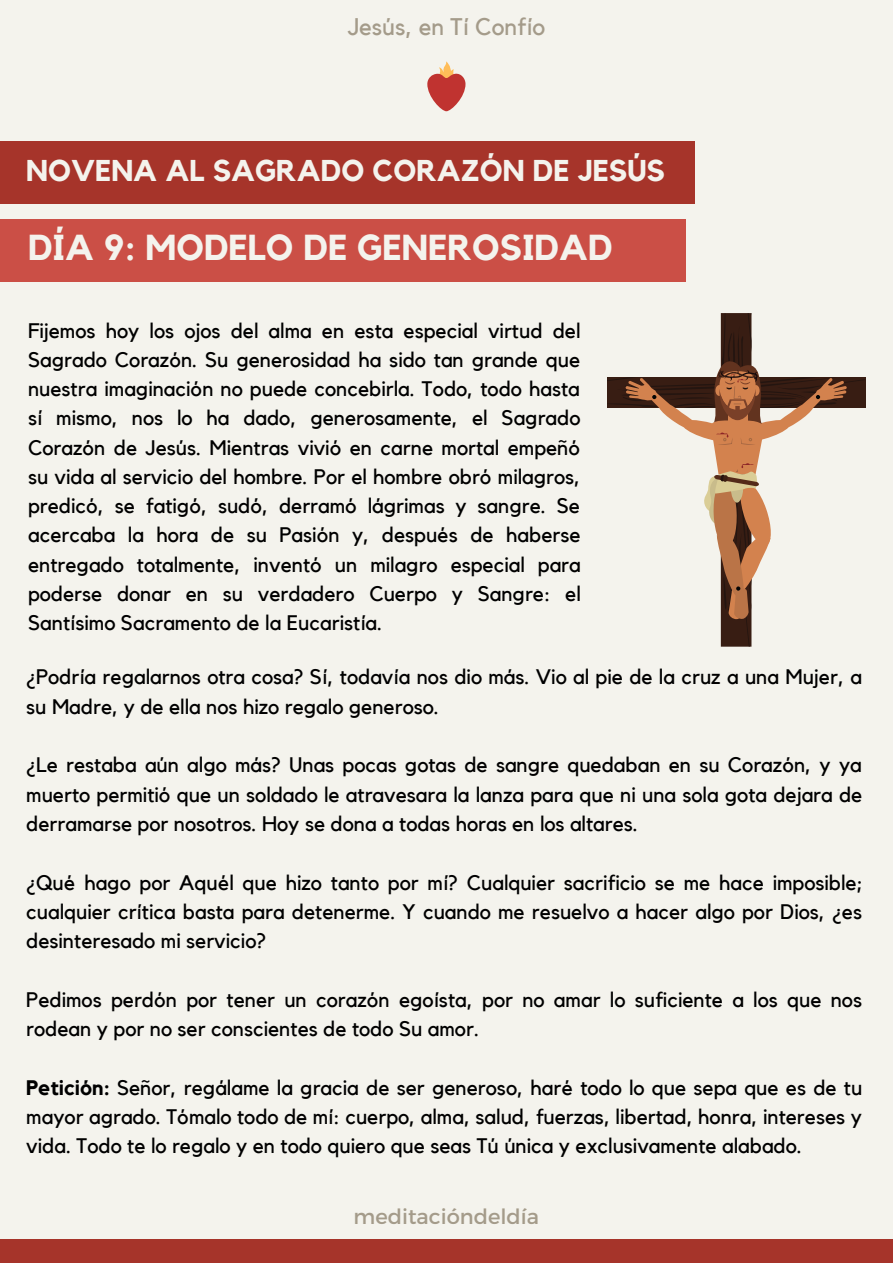
<style>
.page{position:relative;width:893px;height:1264px;background:#fff}
.page>*{position:absolute;margin:0;border:0;box-sizing:border-box;transform-origin:0 0}
.t1{font:700 36px "Kollektif";color:#f4f3ed}
.t2{font:700 30px "Kollektif";color:#f4f3ed}
.t3{font:24px "Kollektif";color:#a49b8a}
.t4{font:21px/29.2px "Kollektif";color:#000;text-align:justify}
.t5{font:21px "Montserrat";color:#a49b8a}
.s1{font-weight:700}
</style>
<div class="page">
<div style="left:0;top:0;width:892px;height:1262px;background:#f4f3ed"></div>
<div style="left:0;top:1238px;width:892px;height:24px;background:#a6342a"></div>
<svg style="left:607px;top:313px;width:258px;height:333px"></svg>
<div style="left:0;top:219px;width:685px;height:62px;background:#cb4f46"></div>
<svg style="left:427px;top:61px;width:38px;height:50px"></svg>
<div style="left:0;top:142px;width:695px;height:62px;background:#a6342a"></div>
<p class="t3" style="left:347px;top:15px;width:199px">Jesús, en Tí Confío</p>
<p class="t2" style="left:26px;top:156px;width:640px">NOVENA AL SAGRADO CORAZÓN DE JESÚS</p>
<p class="t1" style="left:28px;top:231px;width:586px">DÍA 9: MODELO DE GENEROSIDAD</p>
<p class="t4" style="left:28px;top:316px;width:554px">Fijemos hoy los ojos del alma en esta especial virtud del Sagrado Corazón. Su generosidad ha sido tan grande que nuestra imaginación no puede concebirla. Todo, todo hasta sí mismo, nos lo ha dado, generosamente, el Sagrado Corazón de Jesús. Mientras vivió en carne mortal empeñó su vida al servicio del hombre. Por el hombre obró milagros, predicó, se fatigó, sudó, derramó lágrimas y sangre. Se acercaba la hora de su Pasión y, después de haberse entregado totalmente, inventó un milagro especial para poderse donar en su verdadero Cuerpo y Sangre: el Santísimo Sacramento de la Eucaristía.</p>
<p class="t4" style="left:26px;top:663px;width:837px">¿Podría regalarnos otra cosa? Sí, todavía nos dio más. Vio al pie de la cruz a una Mujer, a su Madre, y de ella nos hizo regalo generoso.</p>
<p class="t4" style="left:26px;top:751px;width:837px">¿Le restaba aún algo más? Unas pocas gotas de sangre quedaban en su Corazón, y ya muerto permitió que un soldado le atravesara la lanza para que ni una sola gota dejara de derramarse por nosotros. Hoy se dona a todas horas en los altares.</p>
<p class="t4" style="left:26px;top:868px;width:837px">¿Qué hago por Aquél que hizo tanto por mí? Cualquier sacrificio se me hace imposible; cualquier crítica basta para detenerme. Y cuando me resuelvo a hacer algo por Dios, ¿es desinteresado mi servicio?</p>
<p class="t4" style="left:26px;top:985px;width:837px">Pedimos perdón por tener un corazón egoísta, por no amar lo suficiente a los que nos rodean y por no ser conscientes de todo Su amor.</p>
<p class="t4" style="left:26px;top:1073px;width:837px"><span class="s1">Petición:</span> Señor, regálame la gracia de ser generoso, haré todo lo que sepa que es de tu mayor agrado. Tómalo todo de mí: cuerpo, alma, salud, fuerzas, libertad, honra, intereses y vida. Todo te lo regalo y en todo quiero que seas Tú única y exclusivamente alabado.</p>
<p class="t5" style="left:353px;top:1202px;width:187px">meditacióndeldía</p>
</div>
